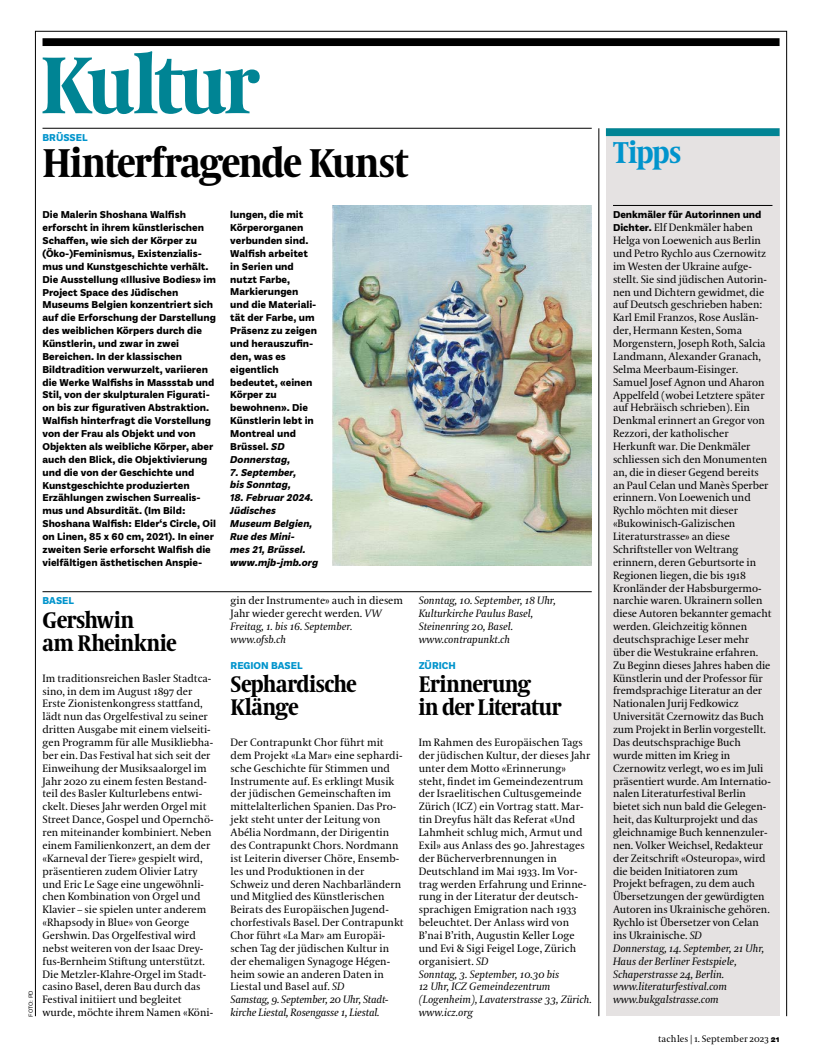
<style>
.page{position:relative;width:815px;height:1063px;background:#fff}
.page>*{position:absolute;margin:0;border:0;box-sizing:border-box;transform-origin:0 0}
.t1{font:700 40px "Coranto 2 Headline";letter-spacing:-.025em;color:#000}
.t2{font:700 30px "Coranto 2 Headline";letter-spacing:-.03em;color:#0094cc}
.t3{font:700 22.5px/23.1px "Coranto 2 Headline";letter-spacing:-.015em;color:#000}
.t4{font:10.62px/12.9px "Coranto 2";color:#000}
.t5{font:700 10.62px/12.9px "Plan Grotesque Std";color:#000}
.t6{font:italic 700 10.62px/12.9px "Plan Grotesque Std";color:#000}
.t7{font:italic 10.62px/12.9px "Coranto 2";color:#000}
.t8{font:700 10.62px "Plan Grotesque Std";color:#0094cc}
.t9{font:9.38px "Coranto 2";letter-spacing:.01em;color:#000}
.t10{font:6.25px "Plan Grotesque Std";letter-spacing:-.005em;color:#000}
.s1{font-style:italic}
.s2{font-family:"Plan Grotesque Std";font-weight:700}
</style>
<div class="page">
<div style="left:43px;top:38px;width:737px;height:8px;background:#000"></div>
<svg style="left:43px;top:51px;width:217px;height:63px"></svg>
<div style="left:606px;top:128px;width:174px;height:888px;background:#e5e2e2"></div>
<div style="left:606px;top:128px;width:174px;height:8px;background:#008494"></div>
<hr style="left:613px;top:205px;width:159px;height:1px;background:#000">
<hr style="left:43px;top:128px;width:549px;height:1px;background:#000">
<img style="left:333px;top:206px;width:259px;height:360px">
<hr style="left:599px;top:128px;width:1px;height:888px;background:#000">
<hr style="left:43px;top:591px;width:549px;height:1px;background:#000">
<p class="t8" style="left:43px;top:131px;width:46px">BRÜSSEL</p>
<h1 class="t1" style="left:43px;top:131px;width:366px">Hinterfragende Kunst</h1>
<p class="t5" style="left:43px;top:208px;width:175px">Die Malerin Shoshana Walfish erforscht in ihrem künstlerischen Schaffen, wie sich der Körper zu (Öko-)Feminismus, Existenzialis&shy;mus und Kunstgeschichte verhält.<br>Die Ausstellung «Illusive Bodies» im Project Space des Jüdischen Museums Belgien konzentriert sich auf die Erforschung der Darstellung des weiblichen Körpers durch die Künstlerin, und zwar in zwei Bereichen. In der klassischen Bildtradition verwurzelt, variieren die Werke Walfishs in Massstab und Stil, von der skulpturalen Figurati&shy;on bis zur figurativen Abstraktion.<br>Walfish hinterfragt die Vorstellung von der Frau als Objekt und von Objekten als weibliche Körper, aber auch den Blick, die Objektivierung und die von der Geschichte und Kunstgeschichte produzierten Erzählungen zwischen Surrealis&shy;mus und Absurdität. (Im Bild:<br>Shoshana Walfish: Elder‘s Circle, Oil on Linen, 85 x 60 cm , 2021). In einer zweiten Serie erforscht Walfish die vielfältigen ästhetischen Anspie-</p>
<p class="t5" style="left:230px;top:208px;width:88px">lungen, die mit<br>Körperorganen verbunden sind.<br>Walfish arbeitet in Serien und nutzt Farbe,<br>Markierungen und die Materiali&shy;tät der Farbe, um<br>Präsenz zu zeigen und herauszufin&shy;den, was es eigentlich bedeutet, «einen<br>Körper zu bewohnen». Die<br>Künstlerin lebt in<br>Montreal und<br>Brüssel. <span class="s1">SD<br>Donnerstag,</span></p>
<p class="t6" style="left:230px;top:466px;width:68px">7. September, bis Sonntag,</p>
<p class="t6" style="left:230px;top:491px;width:89px">18. Februar 2024.<br>Jüdisches<br>Museum Belgien,<br>Rue des Mini-<br>mes 21, Brüssel. www.mjb-jmb.org</p>
<p class="t10" style="left:27px;top:1017px;width:28px;rotate:-90deg">FOTO: PD</p>
<p class="t8" style="left:43px;top:594px;width:33px">BASEL</p>
<h3 class="t3" style="left:43px;top:608px;width:136px">Gershwin<br>am Rheinknie</h3>
<p class="t4" style="left:43px;top:672px;width:173px">Im traditionsreichen Basler Stadtca&shy;sino, in dem im August 1897 der Erste Zionistenkongress stattfand, lädt nun das Orgelfestival zu seiner dritten Ausgabe mit einem vielseiti&shy;gen Programm für alle Musikliebha&shy;ber ein. Das Festival hat sich seit der Einweihung der Musiksaalorgel im Jahr 2020 zu einem festen Bestand&shy;teil des Basler Kulturlebens entwi&shy;ckelt. Dieses Jahr werden Orgel mit Street Dance, Gospel und Opernchö&shy;ren miteinander kombiniert. Neben einem Familienkonzert, an dem der «Karneval der Tiere» gespielt wird, präsentieren zudem Olivier Latry und Eric Le Sage eine ungewöhnli&shy;chen Kombination von Orgel und Klavier – sie spielen unter anderem «Rhapsody in Blue» von George Gershwin. Das Orgelfestival wird nebst weiteren von der Isaac Drey&shy;fus-Bernheim Stiftung unterstützt.<br>Die Metzler-Klahre-Orgel im Stadt&shy;casino Basel, deren Bau durch das Festival initiiert und begleitet wurde, möchte ihrem Namen «Köni-</p>
<p class="t4" style="left:231px;top:595px;width:174px">gin der Instrumente» auch in diesem<br>Jahr wieder gerecht werden. <span class="s1">VW<br>Freitag, 1. bis 16. September. www.ofsb.ch</span></p>
<p class="t8" style="left:231px;top:659px;width:73px">REGION BASEL</p>
<h3 class="t3" style="left:231px;top:672px;width:128px">Sephardische<br>Klänge</h3>
<p class="t4" style="left:231px;top:736px;width:175px">Der Contrapunkt Chor führt mit dem Projekt «La Mar» eine sephardi&shy;sche Geschichte für Stimmen und Instrumente auf. Es erklingt Musik der jüdischen Gemeinschaften im mittelalterlichen Spanien. Das Pro&shy;jekt steht unter der Leitung von Abélia Nordmann, der Dirigentin des Contrapunkt Chors. Nordmann ist Leiterin diverser Chöre, Ensemb&shy;les und Produktionen in der Schweiz und deren Nachbarländern und Mitglied des Künstlerischen Beirats des Europäischen Jugend&shy;chorfestivals Basel. Der Contrapunkt Chor führt «La Mar» am Europäi&shy;schen Tag der jüdischen Kultur in der ehemaligen Synagoge Hégen&shy;heim sowie an anderen Daten in Liestal und Basel auf. <span class="s1">SD<br>Samstag, 9. September, 20 Uhr, Stadt&shy;kirche Liestal, Rosengasse 1, Liestal.</span></p>
<p class="t7" style="left:419px;top:595px;width:139px">Sonntag, 10. September, 18 Uhr,<br>Kulturkirche Paulus Basel,<br>Steinenring 20, Basel. www.contrapunkt.ch</p>
<p class="t8" style="left:419px;top:659px;width:39px">ZÜRICH</p>
<h3 class="t3" style="left:419px;top:672px;width:144px">Erinnerung<br>in der Literatur</h3>
<p class="t4" style="left:419px;top:736px;width:175px">Im Rahmen des Europäischen Tags der jüdischen Kultur, der dieses Jahr unter dem Motto «Erinnerung» steht, findet im Gemeindezentrum der Israelitischen Cultusgemeinde<br>Zürich (ICZ) ein Vortrag statt. Mar&shy;tin Dreyfus hält das Referat «Und<br>Lahmheit schlug mich, Armut und<br>Exil» aus Anlass des 90. Jahrestages der Bücherverbrennungen in<br>Deutschland im Mai 1933. Im Vor&shy;trag werden Erfahrung und Erinne&shy;rung in der Literatur der deutsch&shy;sprachigen Emigration nach 1933 beleuchtet. Der Anlass wird von<br>B’nai B’rith, Augustin Keller Loge und Evi &amp; Sigi Feigel Loge, Zürich organisiert. <span class="s1">SD<br>Sonntag, 3. September, 10.30 bis<br>12 Uhr, ICZ Gemeindezentrum (Logenheim), Lavaterstrasse 33, Zürich. www.icz.org</span></p>
<h2 class="t2" style="left:613px;top:129px;width:70px">Tipps</h2>
<p class="t5" style="left:613px;top:208px;width:150px">Denkmäler für Autorinnen und</p>
<p class="t4" style="left:613px;top:222px;width:160px"><span class="s2">Dichter.</span> Elf Denkmäler haben<br>Helga von Loewenich aus Berlin und Petro Rychlo aus Czernowitz im Westen der Ukraine aufge&shy;stellt. Sie sind jüdischen Autorin&shy;nen und Dichtern gewidmet, die auf Deutsch geschrieben haben:<br>Karl Emil Franzos, Rose Auslän&shy;der, Hermann Kesten, Soma<br>Morgenstern, Joseph Roth, Salcia<br>Landmann, Alexander Granach,<br>Selma Meerbaum-Eisinger.<br>Samuel Josef Agnon und Aharon<br>Appelfeld (wobei Letztere später auf Hebräisch schrieben). Ein<br>Denkmal erinnert an Gregor von<br>Rezzori, der katholischer<br>Herkunft war. Die Denkmäler schliessen sich den Monumenten an, die in dieser Gegend bereits an Paul Celan und Manès Sperber erinnern. Von Loewenich und<br>Rychlo möchten mit dieser «Bukowinisch-Galizischen<br>Literaturstrasse» an diese<br>Schriftsteller von Weltrang erinnern, deren Geburtsorte in<br>Regionen liegen, die bis 1918<br>Kronländer der Habsburgermo&shy;narchie waren. Ukrainern sollen diese Autoren bekannter gemacht werden. Gleichzeitig können deutschsprachige Leser mehr über die Westukraine erfahren.<br>Zu Beginn dieses Jahres haben die<br>Künstlerin und der Professor für fremdsprachige Literatur an der<br>Nationalen Jurij Fedkowicz<br>Universität Czernowitz das Buch zum Projekt in Berlin vorgestellt.<br>Das deutschsprachige Buch wurde mitten im Krieg in<br>Czernowitz verlegt, wo es im Juli präsentiert wurde. Am Internatio&shy;nalen Literaturfestival Berlin bietet sich nun bald die Gelegen&shy;heit, das Kulturprojekt und das gleichnamige Buch kennenzuler&shy;nen. Volker Weichsel, Redakteur der Zeitschrift «Osteuropa», wird die beiden Initiatoren zum<br>Projekt befragen, zu dem auch<br>Übersetzungen der gewürdigten<br>Autoren ins Ukrainische gehören.<br>Rychlo ist Übersetzer von Celan ins Ukrainische. <span class="s1">SD<br>Donnerstag, 14. September, 21 Uhr,<br>Haus der Berliner Festspiele,<br>Schaperstrasse 24, Berlin. www.literaturfestival.com www.bukgalstrasse.com</span></p>
<p class="t9" style="left:658px;top:1033px;width:123px">tachles | 1. September 2023 <span class="s2">21</span></p>
</div>
